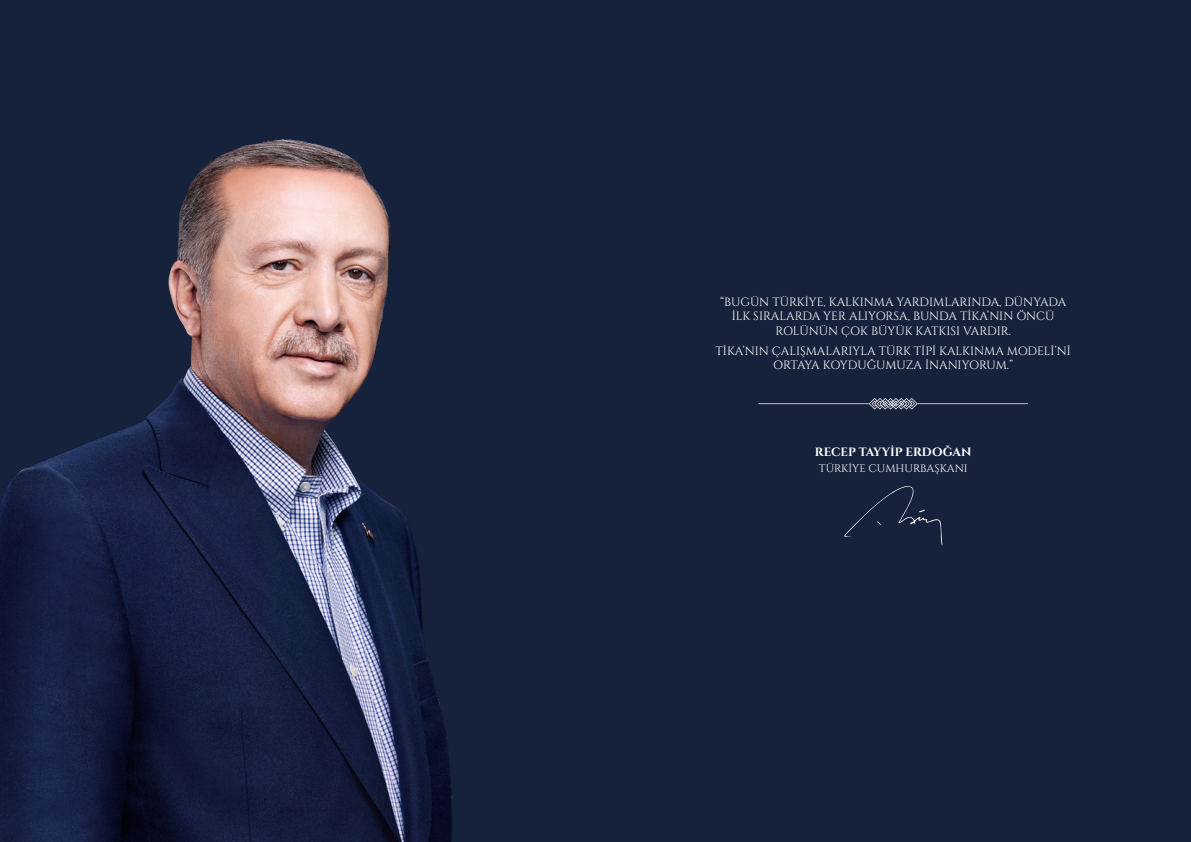
<style>
.page{position:relative;width:1191px;height:842px;background:#fff}
.page>*{position:absolute;margin:0;border:0;box-sizing:border-box;transform-origin:0 0}
.t1{font:12px/14.4px "Cinzel";color:#fff;text-align:center}
.t2{font:700 12px "Cinzel";letter-spacing:-.005em;color:#fff}
.t3{font:11px "Cinzel";color:#fff}
</style>
<div class="page">
<img style="left:0;top:0;width:1191px;height:842px">
<div style="left:844px;top:486px;width:98px;height:60px;background:#16223b"></div>
<svg style="left:758px;top:398px;width:270px;height:12px"></svg>
<p class="t1" style="left:720px;top:295px;width:348px">“BUGÜN TÜRKİYE, KALKINMA YARDIMLARINDA, DÜNYADA<br>İLK SIRALARDA YER ALIYORSA, BUNDA TİKA’NIN ÖNCÜ<br>ROLÜNÜN ÇOK BÜYÜK KATKISI VARDIR.</p>
<p class="t1" style="left:715px;top:344px;width:357px">TİKA’NIN ÇALIŞMALARIYLA TÜRK TİPİ KALKINMA MODELİ’Nİ<br>ORTAYA KOYDUĞUMUZA İNANIYORUM.”</p>
<p class="t2" style="left:815px;top:445px;width:158px">RECEP TAYYİP ERDOĞAN</p>
<p class="t3" style="left:819px;top:462px;width:150px">TÜRKIYE CUMHURBAŞKANI</p>
</div>
